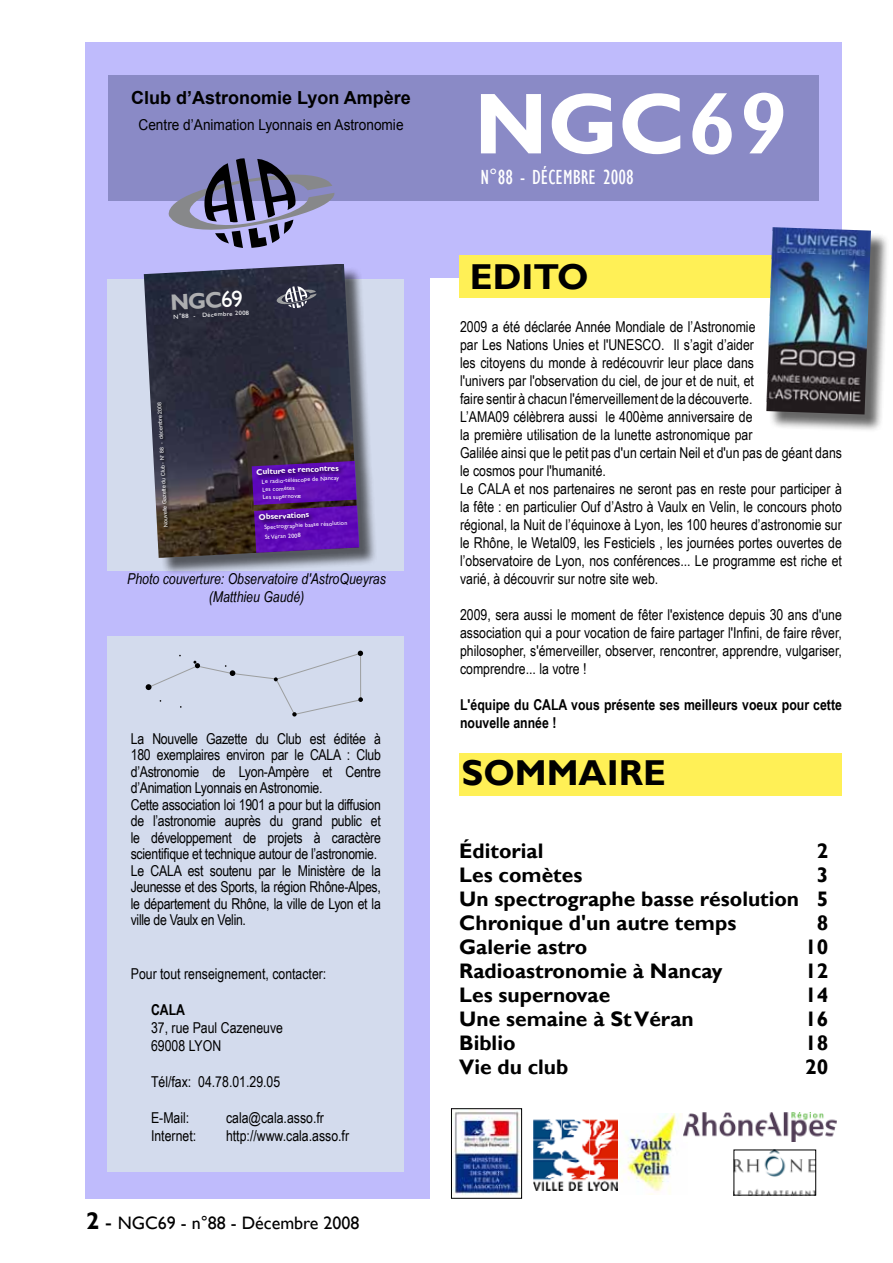
<style>
.page{position:relative;width:893px;height:1263px;background:#fff}
.page>*{position:absolute;margin:0;border:0;box-sizing:border-box;transform-origin:0 0}
.t1{font:700 87px "Gill Sans";color:#fff}
.t2{font:700 36px "Gill Sans";color:#000}
.t3{font:700 22.35px "Gill Sans";color:#adaeb0}
.t4{font:700 21px/24px "Gill Sans";color:#000;text-align:justify}
.t5{font:condensed 21px "Gill Sans";color:#fff}
.t6{font:700 18px "Arial";color:#000}
.t7{font:18px "Gill Sans";color:#000}
.t8{font:15px/18px "Arial Narrow";color:#000}
.t9{font:15px/16.5px "Arial Narrow";letter-spacing:-.02em;color:#000}
.t10{font:700 15px/18px "Arial Narrow";color:#000}
.t11{font:italic 15px/18px "Arial Narrow";color:#000;text-align:center}
.t12{font:15px "Arial";color:#000;scale:.91 1}
.t13{font:700 8.1px "Gill Sans";color:#fff}
.t14{font:6px/7.9px "Gill Sans";color:#fff}
.t15{font:6px "Gill Sans";color:#fff;scale:1.08 1}
.t16{font:5.4px "Arial";color:#fff}
.s1{font-weight:400;font-size:22.95px;color:#fffffe}
.s2{font-weight:700;font-size:24px}
.s3{font-size:21px}
.s4{font-weight:400;font-stretch:condensed;font-size:90px}
</style>
<div class="page">
<div style="left:85px;top:43px;width:757px;height:235px;background:#bfbbfc"></div>
<div style="left:459px;top:256px;width:383px;height:42px;background:#fff056"></div>
<div style="left:85px;top:43px;width:344px;height:1156px;background:#bfbbfc"></div>
<div style="left:459px;top:753px;width:383px;height:42px;background:#fff056"></div>
<div style="left:108px;top:75px;width:711px;height:126px;background:#8a8ac6"></div>
<svg style="left:168px;top:158px;width:167px;height:90px"></svg>
<img style="left:736px;top:1152px;width:78px;height:41px">
<img style="left:533px;top:1119px;width:85px;height:72px">
<img style="left:453px;top:1110px;width:67px;height:85px">
<div style="left:451px;top:1108px;width:71px;height:91px;border:1px solid #000"></div>
<div style="left:108px;top:279px;width:296px;height:292px;background:#d3dbed"></div>
<img style="left:619px;top:1113px;width:62px;height:82px">
<img style="left:683px;top:1112px;width:153px;height:29px">
<div style="left:107px;top:636px;width:297px;height:535px;background:#d3dbed"></div>
<svg style="left:146px;top:651px;width:217px;height:65px"></svg>
<div style="left:146px;top:266px;width:231px;height:310px;background:#000;opacity:.6"></div>
<img style="left:144px;top:264px;width:215px;height:294px">
<svg style="left:274px;top:285px;width:44px;height:24px"></svg>
<div style="left:157px;top:401px;width:14px;height:128px;background:#000;opacity:.75"></div>
<svg style="left:252px;top:461px;width:107px;height:92px;background:#5a139d"></svg>
<div style="left:254px;top:463px;width:91px;height:18px;background:#000;opacity:.75"></div>
<div style="left:768px;top:229px;width:121px;height:203px;background:#000;opacity:.6"></div>
<img style="left:766px;top:227px;width:105px;height:187px">
<p class="t6" style="left:131px;top:86px;width:281px">Club d’Astronomie Lyon Ampère</p>
<p class="t12" style="left:139px;top:114px;width:293px">Centre d’Animation Lyonnais en Astronomie</p>
<h3 class="t3" style="left:170px;top:289px;width:74px;rotate:-3deg">NGC<span class="s1">69</span></h3>
<p class="t15" style="left:173px;top:313px;width:72px;rotate:-3deg">N°88 - Décembre 2008</p>
<p class="t16" style="left:162px;top:527px;width:127px;rotate:-93deg">Nouvelle Gazette du Club - N° 88 - décembre 2008</p>
<p class="t13" style="left:256px;top:467px;width:84px;rotate:-3deg">Culture et rencontres</p>
<p class="t14" style="left:262px;top:478px;width:79px;rotate:-3deg">Le radio-téléscope de Nancay<br>Les comètes<br>Les supernovæ</p>
<p class="t13" style="left:259px;top:512px;width:52px;rotate:-3deg">Observations</p>
<p class="t14" style="left:264px;top:522px;width:85px;line-height:10.1px;rotate:-3deg">Spectrographie basse résolution<br>St Véran 2008</p>
<p class="t11" style="left:127px;top:569px;width:260px">Photo couverture: Observatoire d'AstroQueyras (Matthieu Gaudé)</p>
<p class="t9" style="left:131px;top:729px;width:252px">La Nouvelle Gazette du Club est éditée à 180 exemplaires environ par le CALA : Club d’Astronomie de Lyon-Ampère et Centre d’Animation Lyonnais en Astronomie.<br>Cette association loi 1901 a pour but la diffusion de l’astronomie auprès du grand public et le développement de projets à caractère scientifique et technique autour de l’astronomie.<br>Le CALA est soutenu par le Ministère de la Jeunesse et des Sports, la région Rhône-Alpes, le département du Rhône, la ville de Lyon et la ville de Vaulx en Velin.</p>
<p class="t8" style="left:131px;top:964px;width:197px">Pour tout renseignement, contacter:</p>
<p class="t10" style="left:151px;top:1000px;width:36px">CALA</p>
<p class="t8" style="left:151px;top:1018px;width:133px">37, rue Paul Cazeneuve<br>69008 LYON</p>
<p class="t8" style="left:151px;top:1072px;width:131px">Tél/fax: 04.78.01.29.05</p>
<p class="t8" style="left:151px;top:1108px;width:40px">E-Mail:</p>
<p class="t8" style="left:226px;top:1108px;width:99px">cala@cala.asso.fr</p>
<p class="t8" style="left:151px;top:1126px;width:47px">Internet:</p>
<p class="t8" style="left:226px;top:1126px;width:125px">http://www.cala.asso.fr</p>
<p class="t7" style="left:86px;top:1212px;width:275px"><span class="s2">2</span> <span class="s3">-</span> NGC69 - n°88 - Décembre 2008</p>
<h1 class="t1" style="left:474px;top:72px;width:316px">NGC<span class="s4">69</span></h1>
<h3 class="t5" style="left:480px;top:165px;width:155px">N°88 - DÉCEMBRE 2008</h3>
<h2 class="t2" style="left:470px;top:255px;width:120px">EDITO</h2>
<p class="t8" style="left:460px;top:317px;width:383px">2009 a été déclarée Année Mondiale de l’Astronomie<br>par Les Nations Unies et l'UNESCO. Il s’agit d’aider<br>les citoyens du monde à redécouvrir leur place dans<br>l'univers par l'observation du ciel, de jour et de nuit, et<br>faire sentir à chacun l'émerveillement de la découverte.<br>L’AMA09 célèbrera aussi le 400ème anniversaire de<br>la première utilisation de la lunette astronomique par<br>Galilée ainsi que le petit pas d'un certain Neil et d'un pas de géant dans le cosmos pour l'humanité.<br>Le CALA et nos partenaires ne seront pas en reste pour participer à la fête : en particulier Ouf d’Astro à Vaulx en Velin, le concours photo régional, la Nuit de l’équinoxe à Lyon, les 100 heures d’astronomie sur le Rhône, le Wetal09, les Festiciels , les journées portes ouvertes de l’observatoire de Lyon, nos conférences... Le programme est riche et varié, à découvrir sur notre site web.</p>
<p class="t8" style="left:460px;top:605px;width:383px;text-align:justify">2009, sera aussi le moment de fêter l'existence depuis 30 ans d'une association qui a pour vocation de faire partager l'Infini, de faire rêver, philosopher, s'émerveiller, observer, rencontrer, apprendre, vulgariser, comprendre... la votre !</p>
<p class="t10" style="left:460px;top:695px;width:383px">L'équipe du CALA vous présente ses meilleurs voeux pour cette nouvelle année !</p>
<h2 class="t2" style="left:462px;top:751px;width:206px">SOMMAIRE</h2>
<h3 class="t4" style="left:459px;top:839px;width:86px">Éditorial</h3>
<h3 class="t4" style="left:817px;top:839px;width:13px">2</h3>
<h3 class="t4" style="left:459px;top:863px;width:125px">Les comètes</h3>
<h3 class="t4" style="left:459px;top:863px;width:371px;text-indent:357px">3<br>Un spectrographe basse résolution 5<br>Chronique d'un autre temps</h3>
<h3 class="t4" style="left:817px;top:911px;width:13px">8</h3>
<h3 class="t4" style="left:459px;top:935px;width:130px">Galerie astro</h3>
<h3 class="t4" style="left:805px;top:935px;width:25px">10</h3>
<h3 class="t4" style="left:459px;top:959px;width:265px">Radioastronomie à Nancay</h3>
<h3 class="t4" style="left:805px;top:959px;width:25px">12</h3>
<h3 class="t4" style="left:459px;top:983px;width:153px">Les supernovae</h3>
<h3 class="t4" style="left:805px;top:983px;width:25px">14</h3>
<h3 class="t4" style="left:459px;top:1007px;width:236px">Une semaine à St Véran</h3>
<h3 class="t4" style="left:805px;top:1007px;width:25px">16</h3>
<h3 class="t4" style="left:459px;top:1031px;width:58px">Biblio</h3>
<h3 class="t4" style="left:805px;top:1031px;width:25px">18</h3>
<h3 class="t4" style="left:459px;top:1055px;width:111px">Vie du club</h3>
<h3 class="t4" style="left:805px;top:1055px;width:25px">20</h3>
</div>
